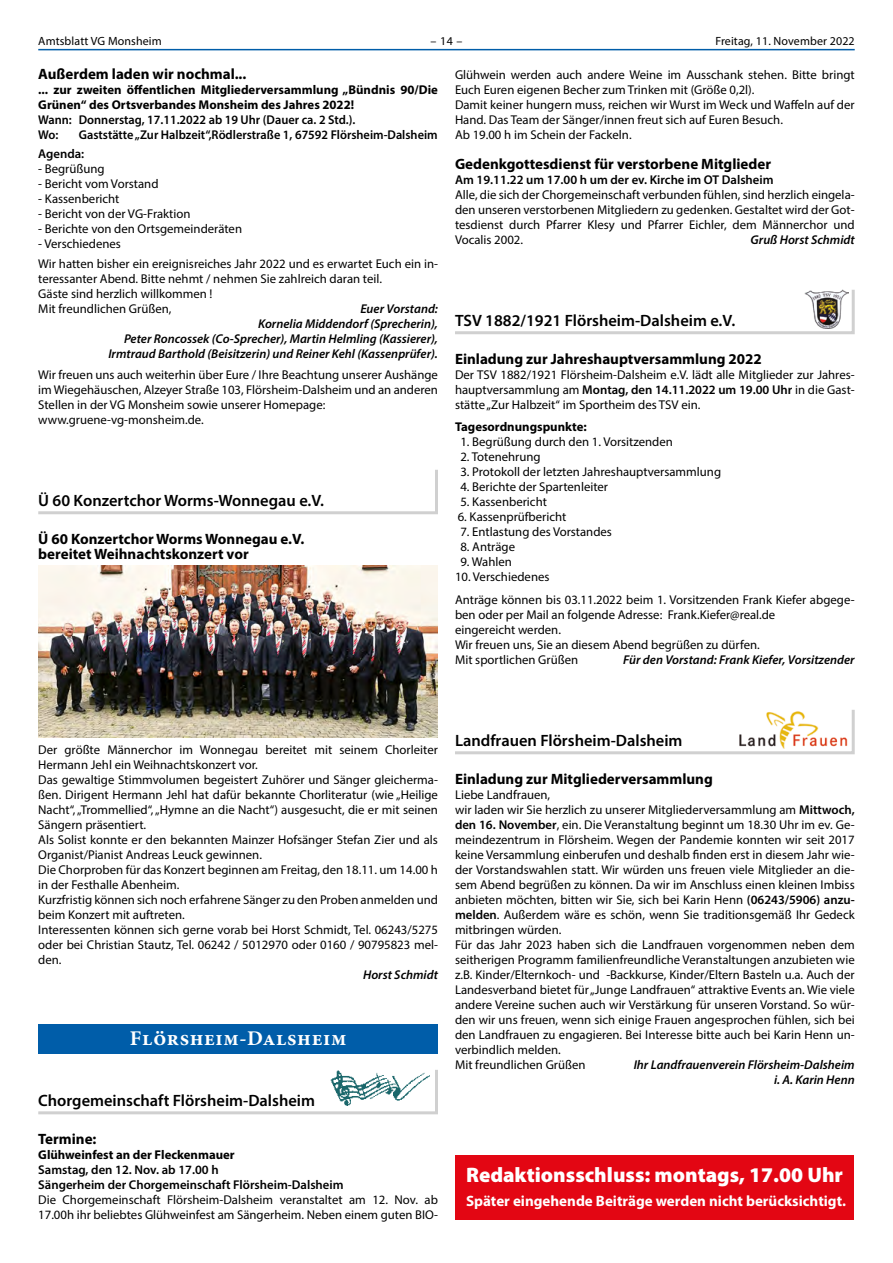
<style>
.page{position:relative;width:893px;height:1263px;background:#fff}
.page>*{position:absolute;margin:0;border:0;box-sizing:border-box;transform-origin:0 0}
.t1{font:900 21px "Myriad Pro";color:#fff}
.t2{font:700 20.85px "Minion Pro";letter-spacing:.03em;color:#fff}
.t3{font:600 16.5px "Myriad Pro";color:#000}
.t4{font:700 15px/15px "Myriad Pro";color:#000}
.t5{font:700 15px "Myriad Pro";color:#fff}
.t6{font:12.75px/15px "Myriad Pro";color:#000}
.t7{font:italic 600 12.75px/15px "Myriad Pro";color:#000;text-align:right}
.t8{font:600 12.75px/15px "Myriad Pro";color:#000}
.t9{font:700 12.75px/15px "Myriad Pro";color:#000}
.t10{font:12px "Myriad Pro";letter-spacing:.01em;color:#000}
.s1{font-weight:600}
</style>
<div class="page">
<hr style="left:38px;top:49px;width:817px;height:1px;background:#005da9">
<img style="left:38px;top:566px;width:400px;height:171px">
<svg style="left:38px;top:469px;width:400px;height:46px"></svg>
<div style="left:38px;top:1024px;width:400px;height:29px;background:#005da9"></div>
<svg style="left:455px;top:289px;width:400px;height:46px"></svg>
<img style="left:804px;top:289px;width:44px;height:39px">
<svg style="left:38px;top:1070px;width:400px;height:45px"></svg>
<img style="left:330px;top:1070px;width:102px;height:35px">
<svg style="left:455px;top:710px;width:400px;height:45px"></svg>
<img style="left:737px;top:710px;width:111px;height:38px">
<div style="left:456px;top:1155px;width:398px;height:64px;background:#e30613"></div>
<p class="t10" style="left:38px;top:34px;width:125px">Amtsblatt VG Monsheim</p>
<p class="t10" style="left:431px;top:34px;width:33px">– 14 –</p>
<p class="t10" style="left:715px;top:34px;width:141px">Freitag, 11. November 2022</p>
<p class="t4" style="left:38px;top:66px;width:210px">Außerdem laden wir nochmal...</p>
<p class="t9" style="left:38px;top:82px;width:401px">... zur zweiten öffentlichen Mitgliederversammlung „Bündnis 90/Die<br>Grünen“ des Ortsverbandes Monsheim des Jahres 2022!</p>
<p class="t8" style="left:38px;top:112px;width:319px">Wann: Donnerstag, 17.11.2022 ab 19 Uhr (Dauer ca. 2 Std.).<br>Wo:</p>
<p class="t8" style="left:38px;top:125px;width:401px;line-height:19.2px;text-indent:41px">Gaststätte „Zur Halbzeit“,Rödlerstraße 1, 67592 Flörsheim-Dalsheim<br>Agenda:</p>
<p class="t6" style="left:38px;top:161px;width:68px">- Begrüßung</p>
<p class="t6" style="left:38px;top:176px;width:122px">- Bericht vom Vorstand</p>
<p class="t6" style="left:38px;top:191px;width:83px">- Kassenbericht</p>
<p class="t6" style="left:38px;top:206px;width:154px">- Bericht von der VG-Fraktion</p>
<p class="t6" style="left:38px;top:221px;width:205px">- Berichte von den Ortsgemeinderäten</p>
<p class="t6" style="left:38px;top:234px;width:401px;line-height:19.2px">- Verschiedenes<br>Wir hatten bisher ein ereignisreiches Jahr 2022 und es erwartet Euch ein in-</p>
<p class="t6" style="left:38px;top:271px;width:345px">teressanter Abend. Bitte nehmt / nehmen Sie zahlreich daran teil.<br>Gäste sind herzlich willkommen !<br>Mit freundlichen Grüßen,</p>
<p class="t7" style="left:108px;top:301px;width:331px">Euer Vorstand:<br>Kornelia Middendorf (Sprecherin),<br>Peter Roncossek (Co-Sprecher), Martin Helmling (Kassierer), Irmtraud Barthold (Beisitzerin) und Reiner Kehl (Kassenprüfer).</p>
<p class="t6" style="left:38px;top:367px;width:401px">Wir freuen uns auch weiterhin über Eure / Ihre Beachtung unserer Aushänge im Wiegehäuschen, Alzeyer Straße 103, Flörsheim-Dalsheim und an anderen Stellen in der VG Monsheim sowie unserer Homepage: www.gruene-vg-monsheim.de.</p>
<p class="t3" style="left:38px;top:490px;width:287px">Ü 60 Konzertchor Worms-Wonnegau e.V.</p>
<p class="t4" style="left:38px;top:531px;width:268px">Ü 60 Konzertchor Worms Wonnegau e.V. bereitet Weihnachtskonzert vor</p>
<p class="t6" style="left:455px;top:67px;width:401px">Glühwein werden auch andere Weine im Ausschank stehen. Bitte bringt Euch Euren eigenen Becher zum Trinken mit (Größe 0,2l).<br>Damit keiner hungern muss, reichen wir Wurst im Weck und Waffeln auf der Hand. Das Team der Sänger/innen freut sich auf Euren Besuch.<br>Ab 19.00 h im Schein der Fackeln.</p>
<p class="t4" style="left:455px;top:156px;width:318px">Gedenkgottesdienst für verstorbene Mitglieder</p>
<p class="t8" style="left:455px;top:172px;width:320px">Am 19.11.22 um 17.00 h um der ev. Kirche im OT Dalsheim</p>
<p class="t6" style="left:455px;top:187px;width:401px;text-align:justify">Alle, die sich der Chorgemeinschaft verbunden fühlen, sind herzlich eingela&shy;den unseren verstorbenen Mitgliedern zu gedenken. Gestaltet wird der Got&shy;tesdienst durch Pfarrer Klesy und Pfarrer Eichler, dem Männerchor und Vocalis 2002.</p>
<p class="t7" style="left:751px;top:232px;width:106px">Gruß Horst Schmidt</p>
<p class="t3" style="left:455px;top:310px;width:282px">TSV 1882/1921 Flörsheim-Dalsheim e.V.</p>
<p class="t4" style="left:455px;top:351px;width:308px">Einladung zur Jahreshauptversammlung 2022</p>
<p class="t6" style="left:455px;top:367px;width:401px;text-align:justify">Der TSV 1882/1921 Flörsheim-Dalsheim e.V. lädt alle Mitglieder zur Jahres&shy;hauptversammlung am <span class="s1">Montag, den 14.11.2022 um 19.00 Uhr</span> in die Gast&shy;stätte „Zur Halbzeit“ im Sportheim des TSV ein.</p>
<p class="t9" style="left:455px;top:419px;width:133px">Tagesordnungspunkte:</p>
<p class="t6" style="left:460px;top:434px;width:214px">1. Begrüßung durch den 1. Vorsitzenden</p>
<p class="t6" style="left:460px;top:449px;width:82px">2. Totenehrung</p>
<p class="t6" style="left:460px;top:464px;width:262px">3. Protokoll der letzten Jahreshauptversammlung</p>
<p class="t6" style="left:460px;top:479px;width:149px">4. Berichte der Spartenleiter</p>
<p class="t6" style="left:460px;top:494px;width:88px">5. Kassenbericht</p>
<p class="t6" style="left:458px;top:509px;width:110px">6. Kassenprüfbericht</p>
<p class="t6" style="left:460px;top:524px;width:153px">7. Entlastung des Vorstandes</p>
<p class="t6" style="left:460px;top:539px;width:56px">8. Anträge</p>
<p class="t6" style="left:460px;top:554px;width:53px">9. Wahlen</p>
<p class="t6" style="left:455px;top:565px;width:401px;line-height:22.8px">10. Verschiedenes<br>Anträge können bis 03.11.2022 beim 1. Vorsitzenden Frank Kiefer abgege-</p>
<p class="t6" style="left:455px;top:607px;width:322px">ben oder per Mail an folgende Adresse: Frank.Kiefer@real.de eingereicht werden.<br>Wir freuen uns, Sie an diesem Abend begrüßen zu dürfen.<br>Mit sportlichen Grüßen</p>
<p class="t7" style="left:623px;top:652px;width:233px">Für den Vorstand: Frank Kiefer, Vorsitzender</p>
<p class="t6" style="left:38px;top:742px;width:401px">Der größte Männerchor im Wonnegau bereitet mit seinem Chorleiter Hermann Jehl ein Weihnachtskonzert vor.<br>Das gewaltige Stimmvolumen begeistert Zuhörer und Sänger gleicherma&shy;ßen. Dirigent Hermann Jehl hat dafür bekannte Chorliteratur (wie „Heilige Nacht“, „Trommellied“, „Hymne an die Nacht“) ausgesucht, die er mit seinen Sängern präsentiert.<br>Als Solist konnte er den bekannten Mainzer Hofsänger Stefan Zier und als Organist/Pianist Andreas Leuck gewinnen.<br>Die Chorproben für das Konzert beginnen am Freitag, den 18.11. um 14.00 h in der Festhalle Abenheim.<br>Kurzfristig können sich noch erfahrene Sänger zu den Proben anmelden und beim Konzert mit auftreten.<br>Interessenten können sich gerne vorab bei Horst Schmidt, Tel. 06243/5275 oder bei Christian Stautz, Tel. 06242 / 5012970 oder 0160 / 90795823 mel&shy;den.</p>
<p class="t7" style="left:363px;top:967px;width:76px">Horst Schmidt</p>
<h2 class="t2" style="left:130px;top:1024px;width:218px">Flörsheim-Dalsheim</h2>
<p class="t3" style="left:38px;top:1090px;width:278px">Chorgemeinschaft Flörsheim-Dalsheim</p>
<p class="t4" style="left:38px;top:1131px;width:60px">Termine:</p>
<p class="t9" style="left:38px;top:1147px;width:198px">Glühweinfest an der Fleckenmauer</p>
<p class="t8" style="left:38px;top:1162px;width:307px">Samstag, den 12. Nov. ab 17.00 h<br>Sängerheim der Chorgemeinschaft Flörsheim-Dalsheim</p>
<p class="t6" style="left:38px;top:1192px;width:401px">Die Chorgemeinschaft Flörsheim-Dalsheim veranstaltet am 12. Nov. ab<br>17.00h ihr beliebtes Glühweinfest am Sängerheim. Neben einem guten BIO-</p>
<p class="t3" style="left:455px;top:730px;width:229px">Landfrauen Flörsheim-Dalsheim</p>
<p class="t4" style="left:455px;top:771px;width:259px">Einladung zur Mitgliederversammlung</p>
<p class="t6" style="left:455px;top:787px;width:401px">Liebe Landfrauen,<br>wir laden wir Sie herzlich zu unserer Mitgliederversammlung am <span class="s1">Mittwoch, den 16. November</span>, ein. Die Veranstaltung beginnt um 18.30 Uhr im ev. Ge&shy;meindezentrum in Flörsheim. Wegen der Pandemie konnten wir seit 2017 keine Versammlung einberufen und deshalb finden erst in diesem Jahr wie&shy;der Vorstandswahlen statt. Wir würden uns freuen viele Mitglieder an die&shy;sem Abend begrüßen zu können. Da wir im Anschluss einen kleinen Imbiss anbieten möchten, bitten wir Sie, sich bei Karin Henn <span class="s1">(06243/5906) anzu&shy;melden</span>. Außerdem wäre es schön, wenn Sie traditionsgemäß Ihr Gedeck mitbringen würden.<br>Für das Jahr 2023 haben sich die Landfrauen vorgenommen neben dem seitherigen Programm familienfreundliche Veranstaltungen anzubieten wie z.B. Kinder/Elternkoch- und -Backkurse, Kinder/Eltern Basteln u.a. Auch der Landesverband bietet für „Junge Landfrauen“ attraktive Events an. Wie viele andere Vereine suchen auch wir Verstärkung für unseren Vorstand. So wür&shy;den wir uns freuen, wenn sich einige Frauen angesprochen fühlen, sich bei den Landfrauen zu engagieren. Bei Interesse bitte auch bei Karin Henn un&shy;verbindlich melden.<br>Mit freundlichen Grüßen</p>
<p class="t7" style="left:634px;top:1057px;width:223px">Ihr Landfrauenverein Flörsheim-Dalsheim i. A. Karin Henn</p>
<h1 class="t1" style="left:466px;top:1161px;width:378px">Redaktionsschluss: montags, 17.00 Uhr</h1>
<p class="t5" style="left:466px;top:1191px;width:381px">Später eingehende Beiträge werden nicht berücksichtigt.</p>
</div>
